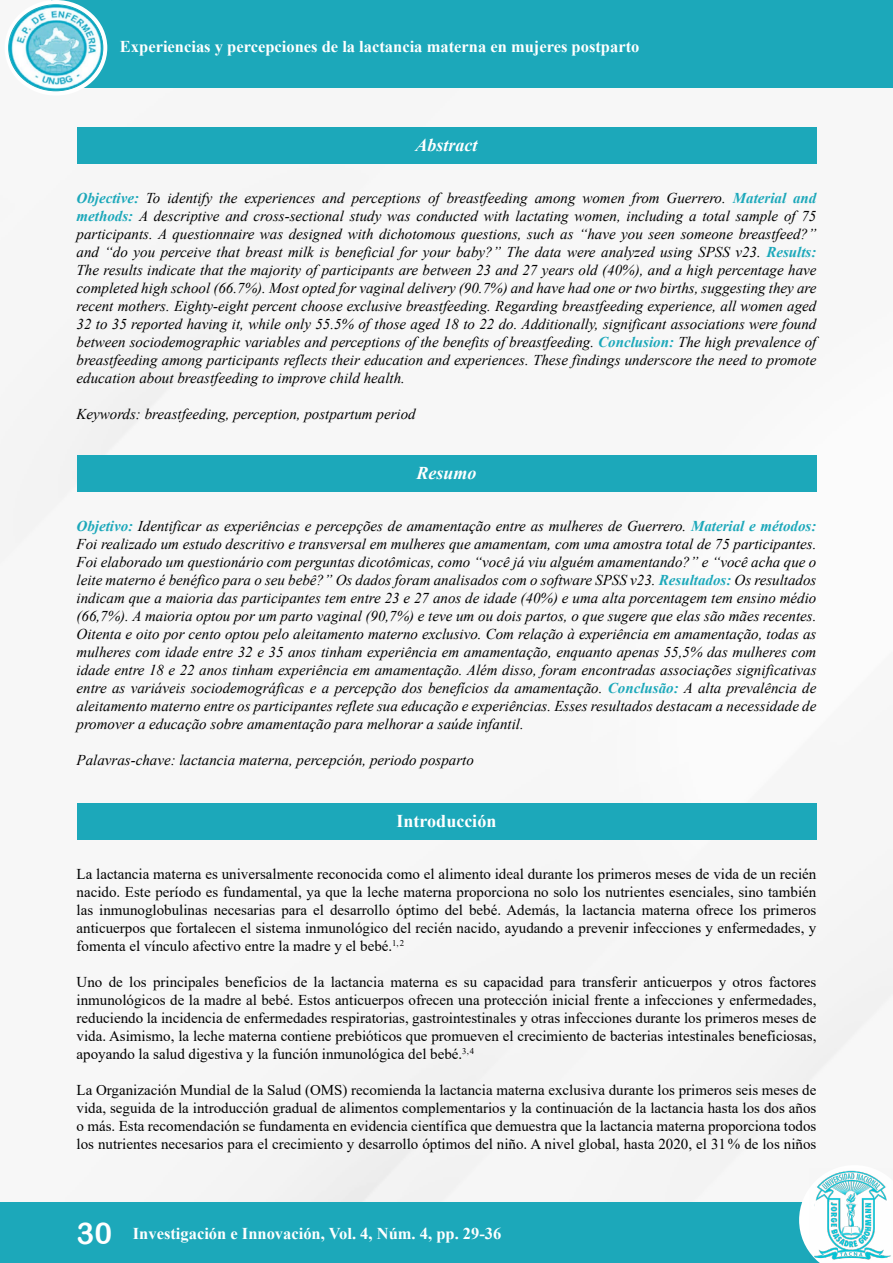
<style>
.page{position:relative;width:893px;height:1263px;background:#fff}
.page>*{position:absolute;margin:0;border:0;box-sizing:border-box;transform-origin:0 0}
.t1{font:italic 700 18px "Times New Roman";color:#fff}
.t2{font:700 18px "Times New Roman";color:#fff}
.t3{font:700 16.5px "Times New Roman";color:#fff}
.t4{font:italic 15px/18px "Times New Roman";color:#000;text-align:justify}
.t5{font:15px/18px "Times New Roman";color:#000;text-align:justify}
.s1{font-weight:700;color:#1ca8ba}
.s2{font-family:"Arial Rounded MT Bold";font-weight:400;font-size:30px}
</style>
<div class="page">
<img style="left:0;top:127px;width:893px;height:1075px">
<div style="left:0;top:1202px;width:870px;height:61px;background:#1ca8ba"></div>
<svg style="left:799px;top:1165px;width:94px;height:87px"></svg>
<div style="left:51px;top:0;width:842px;height:88px;background:#1ca8ba"></div>
<div style="left:5px;top:0;width:102px;height:96px;background:#fff;border-radius:50%"></div>
<img style="left:9px;top:5px;width:94px;height:86px">
<img style="left:809px;top:1168px;width:84px;height:95px">
<img style="left:891px;top:1169px;width:2px;height:94px">
<div style="left:77px;top:128px;width:739px;height:36px;background:#1ca8ba"></div>
<div style="left:77px;top:456px;width:739px;height:36px;background:#1ca8ba"></div>
<div style="left:77px;top:803px;width:739px;height:36px;background:#1ca8ba"></div>
<p class="t3" style="left:120px;top:34px;width:521px">Experiencias y percepciones de la lactancia materna en mujeres postparto</p>
<p class="t1" style="left:415px;top:132px;width:64px">Abstract</p>
<p class="t4" style="left:77px;top:188px;width:741px"><span class="s1">Objective:</span> To identify the experiences and perceptions of breastfeeding among women from Guerrero. <span class="s1">Material and methods:</span> A descriptive and cross-sectional study was conducted with lactating women, including a total sample of 75 participants. A questionnaire was designed with dichotomous questions, such as “have you seen someone breastfeed?” and “do you perceive that breast milk is beneficial for your baby?” The data were analyzed using SPSS v23. <span class="s1">Results:<br></span>The results indicate that the majority of participants are between 23 and 27 years old (40%), and a high percentage have completed high school (66.7%). Most opted for vaginal delivery (90.7%) and have had one or two births, suggesting they are recent mothers. Eighty-eight percent choose exclusive breastfeeding. Regarding breastfeeding experience, all women aged 32 to 35 reported having it, while only 55.5% of those aged 18 to 22 do. Additionally, significant associations were found between sociodemographic variables and perceptions of the benefits of breastfeeding. <span class="s1">Conclusion:</span> The high prevalence of breastfeeding among participants reflects their education and experiences. These findings underscore the need to promote education about breastfeeding to improve child health.</p>
<p class="t4" style="left:77px;top:404px;width:341px">Keywords: breastfeeding, perception, postpartum period</p>
<p class="t1" style="left:416px;top:460px;width:62px">Resumo</p>
<p class="t4" style="left:77px;top:517px;width:741px"><span class="s1">Objetivo:</span> Identificar as experiências e percepções de amamentação entre as mulheres de Guerrero. <span class="s1">Material e métodos:<br></span>Foi realizado um estudo descritivo e transversal em mulheres que amamentam, com uma amostra total de 75 participantes.<br>Foi elaborado um questionário com perguntas dicotômicas, como “você já viu alguém amamentando?” e “você acha que o leite materno é benéfico para o seu bebê?” Os dados foram analisados com o software SPSS v23. <span class="s1">Resultados:</span> Os resultados indicam que a maioria das participantes tem entre 23 e 27 anos de idade (40%) e uma alta porcentagem tem ensino médio (66,7%). A maioria optou por um parto vaginal (90,7%) e teve um ou dois partos, o que sugere que elas são mães recentes.<br>Oitenta e oito por cento optou pelo aleitamento materno exclusivo. Com relação à experiência em amamentação, todas as mulheres com idade entre 32 e 35 anos tinham experiência em amamentação, enquanto apenas 55,5% das mulheres com idade entre 18 e 22 anos tinham experiência em amamentação. Além disso, foram encontradas associações significativas entre as variáveis sociodemográficas e a percepção dos benefícios da amamentação. <span class="s1">Conclusão:</span> A alta prevalência de aleitamento materno entre os participantes reflete sua educação e experiências. Esses resultados destacam a necessidade de promover a educação sobre amamentação para melhorar a saúde infantil.</p>
<p class="t4" style="left:77px;top:751px;width:399px">Palavras-chave: lactancia materna, percepción, periodo posparto</p>
<p class="t2" style="left:397px;top:807px;width:101px">Introducción</p>
<p class="t5" style="left:77px;top:864px;width:741px">La lactancia materna es universalmente reconocida como el alimento ideal durante los primeros meses de vida de un recién nacido. Este período es fundamental, ya que la leche materna proporciona no solo los nutrientes esenciales, sino también las inmunoglobulinas necesarias para el desarrollo óptimo del bebé. Además, la lactancia materna ofrece los primeros anticuerpos que fortalecen el sistema inmunológico del recién nacido, ayudando a prevenir infecciones y enfermedades, y fomenta el vínculo afectivo entre la madre y el bebé.<sup>1,2</sup></p>
<p class="t5" style="left:77px;top:972px;width:741px">Uno de los principales beneficios de la lactancia materna es su capacidad para transferir anticuerpos y otros factores inmunológicos de la madre al bebé. Estos anticuerpos ofrecen una protección inicial frente a infecciones y enfermedades, reduciendo la incidencia de enfermedades respiratorias, gastrointestinales y otras infecciones durante los primeros meses de vida. Asimismo, la leche materna contiene prebióticos que promueven el crecimiento de bacterias intestinales beneficiosas, apoyando la salud digestiva y la función inmunológica del bebé.<sup>3,4</sup></p>
<p class="t5" style="left:77px;top:1080px;width:741px">La Organización Mundial de la Salud (OMS) recomienda la lactancia materna exclusiva durante los primeros seis meses de vida, seguida de la introducción gradual de alimentos complementarios y la continuación de la lactancia hasta los dos años o más. Esta recomendación se fundamenta en evidencia científica que demuestra que la lactancia materna proporciona todos los nutrientes necesarios para el crecimiento y desarrollo óptimos del niño. A nivel global, hasta 2020, el 31% de los niños</p>
<p class="t3" style="left:77px;top:1221px;width:426px"><span class="s2">30</span> Investigación e Innovación, Vol. 4, Núm. 4, pp. 29-36</p>
</div>
